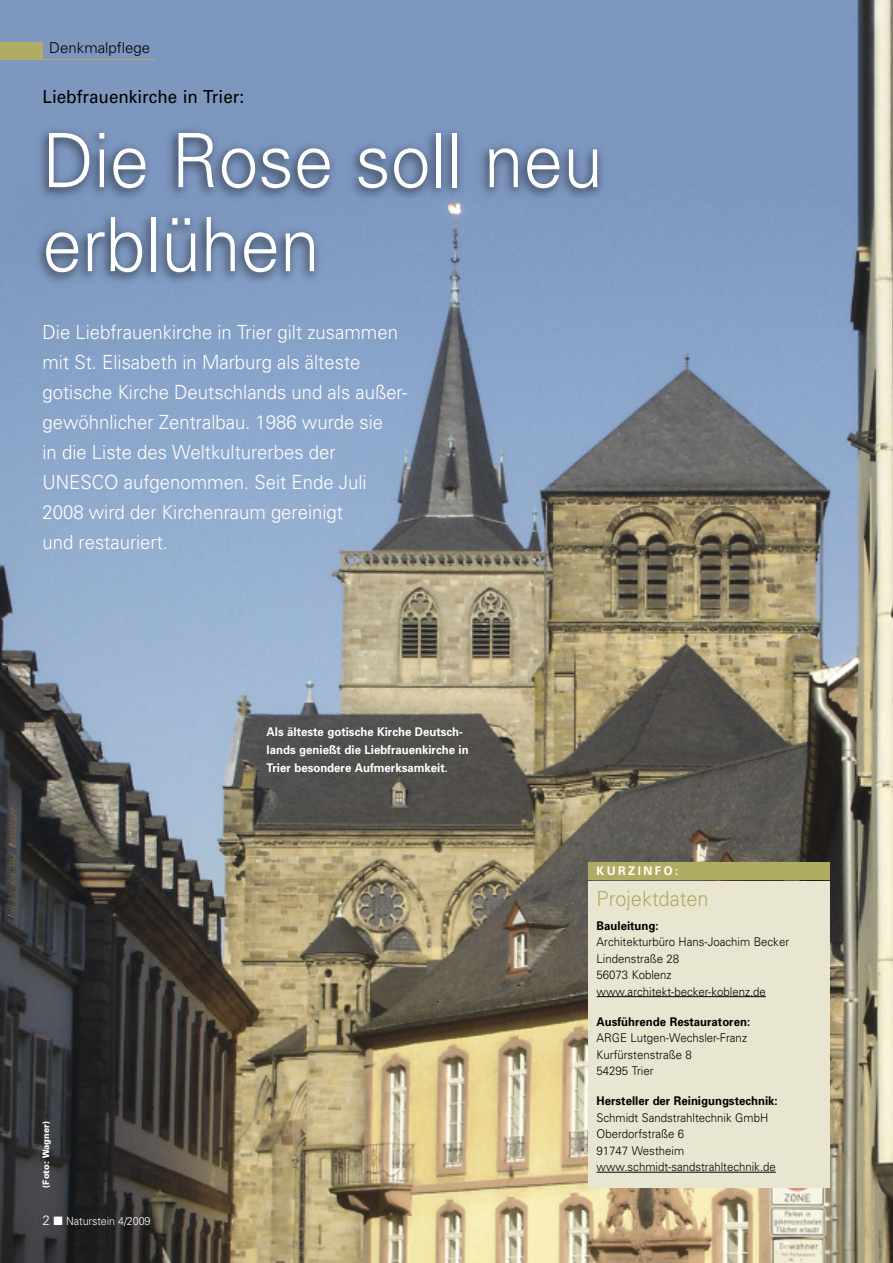
<style>
.page{position:relative;width:893px;height:1263px;background:#fff}
.page>*{position:absolute;margin:0;border:0;box-sizing:border-box;transform-origin:0 0}
.t1{font:300 75px/84px "Univers";color:#fff;scale:.95 1}
.t2{font:300 21px "Univers";color:#b1ac63;scale:.95 1}
.t3{font:300 19.5px/30px "Univers";color:#fff;scale:.95 1}
.t4{font:18px "Univers";color:#000;scale:.95 1}
.t5{font:300 15px "Univers";color:#000}
.t6{font:300 12px/16.5px "Univers";color:#000;scale:.95 1}
.t7{font:700 12px/18px "Univers";color:#fff;scale:.95 1}
.t8{font:700 12px "Univers";color:#000;scale:.95 1}
.t9{font:700 12px "Univers";letter-spacing:.22em;color:#fff;scale:.95 1}
.t10{font:300 11.25px "Univers";letter-spacing:-.005em;color:#fff;scale:.95 1}
.t11{font:900 9px "Univers";color:#fff;scale:.95 1}
.s1{font-size:13.5px}
</style>
<div class="page">
<img style="left:0;top:0;width:893px;height:1263px">
<div style="left:0;top:43px;width:43px;height:17px;background:#b1ac63"></div>
<hr style="left:0;top:59px;width:155px;height:1px;background:#b1ac63">
<img style="left:24px;top:76px;width:824px;height:262px">
<img style="left:570px;top:850px;width:274px;height:359px">
<div style="left:588px;top:862px;width:241px;height:17px;background:#b1ac63"></div>
<div style="left:588px;top:881px;width:241px;height:306px;background:#e8e6d0"></div>
<hr style="left:597px;top:996px;width:169px;height:1px;background:#000">
<hr style="left:597px;top:1172px;width:179px;height:1px;background:#000">
<svg style="left:54px;top:1217px;width:8px;height:8px"></svg>
<p class="t5" style="left:49px;top:43px;width:102px">Denkmalpflege</p>
<p class="t4" style="left:43px;top:90px;width:214px">Liebfrauenkirche in Trier:</p>
<h1 class="t1" style="left:43px;top:125px;width:591px">Die Rose soll neu erblühen</h1>
<p class="t3" style="left:43px;top:319px;width:385px">Die Liebfrauenkirche in Trier gilt zusammen mit St. Elisabeth in Marburg als älteste gotische Kirche Deutschlands und als außer&shy;gewöhnlicher Zentralbau. 1986 wurde sie<br>in die Liste des Weltkulturerbes der UNESCO aufgenommen. Seit Ende Juli 2008 wird der Kirchenraum gereinigt<br>und restauriert.</p>
<p class="t7" style="left:267px;top:723px;width:214px">Als älteste gotische Kirche Deutsch&shy;lands genießt die Liebfrauenkirche in<br>Trier besondere Aufmerksamkeit.</p>
<p class="t11" style="left:43px;top:1187px;width:71px;rotate:-90deg">(Foto: Wagner)</p>
<p class="t10" style="left:43px;top:1217px;width:115px"><span class="s1">2</span> Naturstein 4/2009</p>
<p class="t9" style="left:597px;top:867px;width:88px">KURZINFO:</p>
<p class="t2" style="left:597px;top:890px;width:119px">Projektdaten</p>
<p class="t8" style="left:597px;top:921px;width:67px">Bauleitung:</p>
<p class="t6" style="left:597px;top:934px;width:204px">Architekturbüro Hans-Joachim Becker<br>Lindenstraße 28<br>56073 Koblenz www.architekt-becker-koblenz.de</p>
<p class="t8" style="left:597px;top:1017px;width:163px">Ausführende Restauratoren:</p>
<p class="t6" style="left:597px;top:1030px;width:160px">ARGE Lutgen-Wechsler-Franz<br>Kurfürstenstraße 8<br>54295 Trier</p>
<p class="t8" style="left:597px;top:1096px;width:192px">Hersteller der Reinigungstechnik:</p>
<p class="t6" style="left:597px;top:1110px;width:190px">Schmidt Sandstrahltechnik GmbH<br>Oberdorfstraße 6<br>91747 Westheim www.schmidt-sandstrahltechnik.de</p>
</div>
